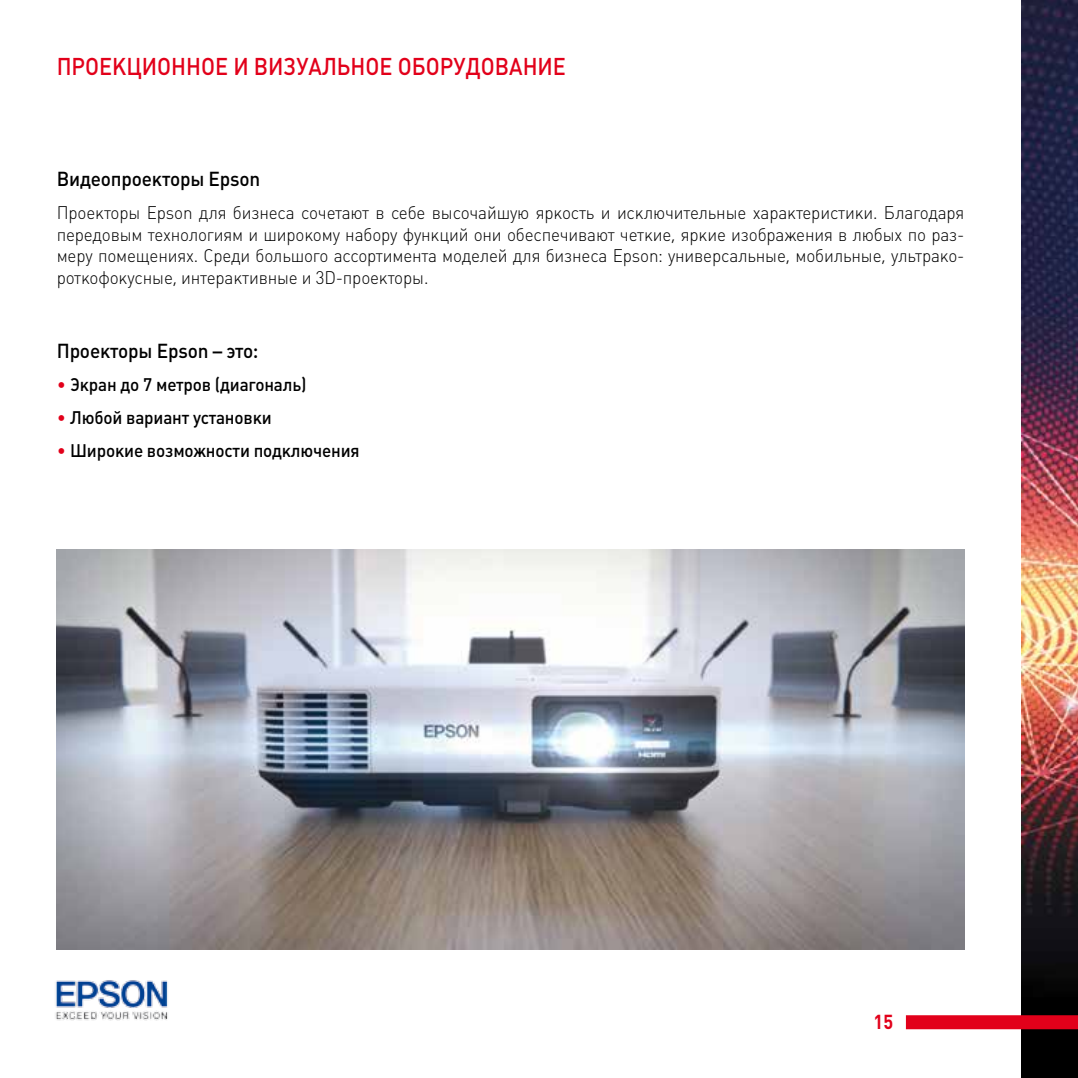
<style>
.page{position:relative;width:1078px;height:1078px;background:#fff}
.page>*{position:absolute;margin:0;border:0;box-sizing:border-box;transform-origin:0 0}
.t1{font:24px "Plumb Medium C";color:#e2001a;scale:.9 1}
.t2{font:20px "Plumb Medium C";letter-spacing:-.01em;color:#000;scale:.95 1}
.t3{font:20px "Plumb Bold C";color:#e2001a;scale:.9 1}
.t4{font:18px/21.6px "Plumb Light C";letter-spacing:-.01em;color:#000;text-align:justify;scale:.95 1}
.t5{font:18px "Plumb Medium C";letter-spacing:-.01em;color:#000;scale:.95 1}
.s1{font-family:"Plumb Light C";color:#e2001a}
</style>
<div class="page">
<img style="left:1020px;top:0;width:57px;height:1077px">
<div style="left:905px;top:1014px;width:172px;height:14px;background:#e2001a"></div>
<img style="left:55px;top:980px;width:113px;height:41px">
<img style="left:57px;top:549px;width:907px;height:400px">
<h1 class="t1" style="left:57px;top:53px;width:567px">ПРОЕКЦИОННОЕ И ВИЗУАЛЬНОЕ ОБОРУДОВАНИЕ</h1>
<p class="t2" style="left:57px;top:167px;width:216px">Видеопроекторы Epson</p>
<p class="t4" style="left:57px;top:202px;width:956px">Проекторы Epson для бизнеса сочетают в себе высочайшую яркость и исключительные характеристики. Благодаря передовым технологиям и широкому набору функций они обеспечивают четкие, яркие изображения в любых по раз&shy;меру помещениях. Среди большого ассортимента моделей для бизнеса Epsоn: универсальные, мобильные, ультрако&shy;роткофокусные, интерактивные и 3D-проекторы.</p>
<p class="t2" style="left:57px;top:339px;width:214px">Проекторы Epson – это:</p>
<p class="t5" style="left:57px;top:374px;width:264px"><span class="s1">•</span> Экран до 7 метров (диагональ)</p>
<p class="t5" style="left:57px;top:407px;width:228px"><span class="s1">•</span> Любой вариант установки</p>
<p class="t5" style="left:57px;top:440px;width:320px"><span class="s1">•</span> Широкие возможности подключения</p>
<p class="t3" style="left:873px;top:1010px;width:23px">15</p>
</div>
